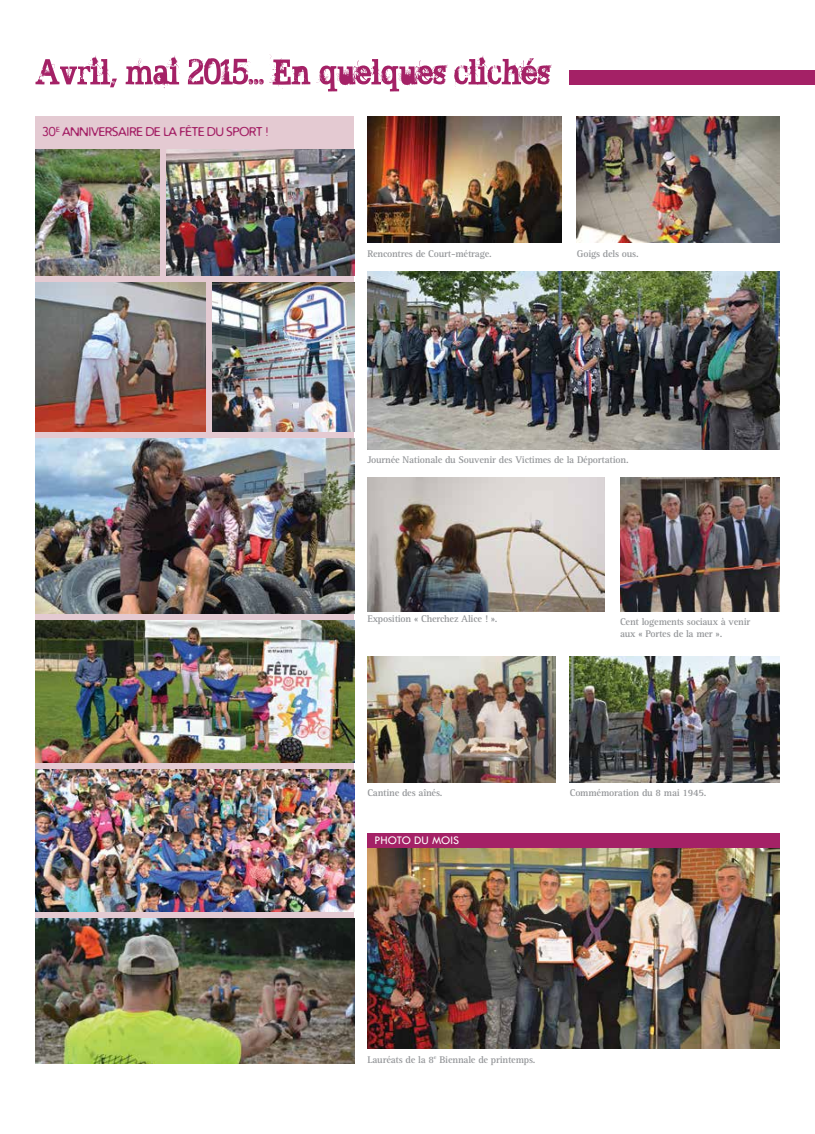
<style>
.page{position:relative;width:815px;height:1134px;background:#fff}
.page>*{position:absolute;margin:0;border:0;box-sizing:border-box;transform-origin:0 0}
.t1{font:12.5px "Distro";color:#a42166}
.t2{font:12px "Tw Cen";color:#fff}
.t3{font:700 10px/12px "Rotis Serif";letter-spacing:-.02em;color:#939598}
</style>
<div class="page">
<div style="left:570px;top:70px;width:245px;height:15px;background:#a42166"></div>
<div style="left:35px;top:117px;width:319px;height:946px;background:#e4cad2"></div>
<img style="left:35px;top:150px;width:124px;height:126px">
<img style="left:167px;top:150px;width:187px;height:126px">
<img style="left:35px;top:283px;width:171px;height:149px">
<img style="left:213px;top:283px;width:141px;height:149px">
<img style="left:35px;top:439px;width:319px;height:175px">
<img style="left:35px;top:621px;width:319px;height:142px">
<img style="left:35px;top:770px;width:319px;height:141px">
<img style="left:35px;top:918px;width:319px;height:145px">
<img style="left:367px;top:847px;width:413px;height:202px">
<div style="left:367px;top:833px;width:413px;height:14px;background:#a42166"></div>
<img style="left:367px;top:117px;width:195px;height:126px">
<img style="left:577px;top:117px;width:203px;height:126px">
<img style="left:367px;top:478px;width:238px;height:134px">
<img style="left:620px;top:478px;width:160px;height:134px">
<svg style="left:35px;top:54px;width:517px;height:37px"></svg>
<img style="left:367px;top:271px;width:413px;height:178px">
<img style="left:367px;top:656px;width:188px;height:127px">
<img style="left:570px;top:656px;width:210px;height:127px">
<p class="t1" style="left:43px;top:124px;width:28px">30<sup>E</sup> ANNIVERSAIRE</p>
<p class="t1" style="left:146px;top:124px;width:47px">DE LA FÊTE</p>
<p class="t1" style="left:207px;top:124px;width:28px">DU SPORT</p>
<p class="t1" style="left:265px;top:124px;width:5px">!</p>
<p class="t3" style="left:367px;top:248px;width:126px">Rencontres de Court-métrage.</p>
<p class="t3" style="left:577px;top:248px;width:63px">Goigs dels ous.</p>
<p class="t3" style="left:367px;top:454px;width:263px">Journée Nationale du Souvenir des Victimes de la Déportation.</p>
<p class="t3" style="left:367px;top:613px;width:132px">Exposition « Cherchez Alice ! ».</p>
<p class="t3" style="left:620px;top:616px;width:132px">Cent logements sociaux à venir aux « Portes de la mer ».</p>
<p class="t3" style="left:367px;top:787px;width:77px">Cantine des aînés.</p>
<p class="t3" style="left:570px;top:787px;width:138px">Commémoration du 8 mai 1945.</p>
<p class="t2" style="left:374px;top:833px;width:86px">PHOTO DU MOIS</p>
<p class="t3" style="left:367px;top:1053px;width:170px">Lauréats de la 8<sup>e</sup> Biennale de printemps.</p>
</div>
